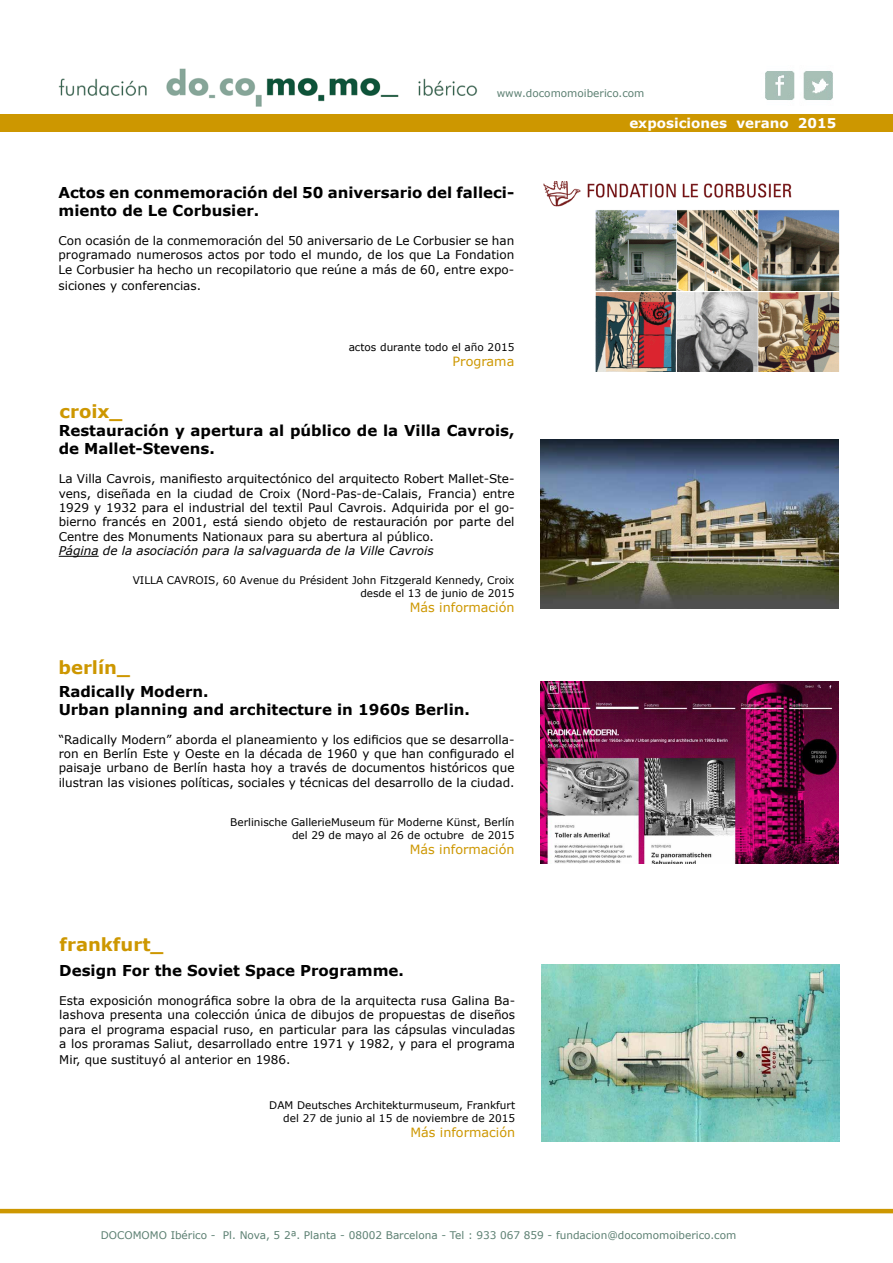
<style>
.page{position:relative;width:893px;height:1263px;background:#fff}
.page>*{position:absolute;margin:0;border:0;box-sizing:border-box;transform-origin:0 0}
.t1{font:700 18px "Verdana";color:#cd9700}
.t2{font:700 15px/18px "Verdana";color:#000}
.t3{font:700 13.5px "Verdana";color:#fff}
.t4{font:12.75px "Verdana";color:#cd9700}
.t5{font:12px/14.4px "Verdana";color:#000;text-align:justify}
.t6{font:italic 12px "Verdana";color:#000}
.t7{font:10.5px/12.6px "Verdana";color:#000;text-align:right}
.t8{font:10.5px "Verdana";color:#5b7f71}
</style>
<div class="page">
<img style="left:55px;top:68px;width:424px;height:47px">
<div style="left:0;top:115px;width:893px;height:17px;background:#cd9700"></div>
<hr style="left:0;top:1209px;width:893px;height:4px;background:#cd9700">
<img style="left:765px;top:71px;width:68px;height:29px">
<img style="left:543px;top:182px;width:249px;height:25px">
<img style="left:595px;top:210px;width:245px;height:162px">
<img style="left:540px;top:439px;width:298px;height:169px">
<hr style="left:59px;top:556px;width:40px;height:1px;background:#000">
<img style="left:540px;top:681px;width:298px;height:182px">
<img style="left:541px;top:964px;width:298px;height:178px">
<p class="t8" style="left:497px;top:87px;width:149px">www.docomomoiberico.com</p>
<p class="t2" style="left:58px;top:183px;width:457px">Actos en conmemoración del 50 aniversario del falleci&shy;miento de Le Corbusier.</p>
<p class="t5" style="left:58px;top:233px;width:457px">Con ocasión de la conmemoración del 50 aniversario de Le Corbusier se han programado numerosos actos por todo el mundo, de los que La Fondation Le Corbusier ha hecho un recopilatorio que reúne a más de 60, entre expo-</p>
<p class="t5" style="left:58px;top:278px;width:144px">siciones y conferencias.</p>
<h1 class="t1" style="left:60px;top:398px;width:64px">croix_</h1>
<p class="t7" style="left:349px;top:341px;width:167px">actos durante todo el año 2015</p>
<p class="t4" style="left:453px;top:354px;width:63px">Programa</p>
<p class="t2" style="left:59px;top:422px;width:457px">Restauración y apertura al público de la Villa Cavrois, de Mallet-Stevens.</p>
<p class="t5" style="left:59px;top:471px;width:457px">La Villa Cavrois, manifiesto arquitectónico del arquitecto Robert Mallet-Ste&shy;vens, diseñada en la ciudad de Croix (Nord-Pas-de-Calais, Francia) entre 1929 y 1932 para el industrial del textil Paul Cavrois. Adquirida por el go&shy;bierno francés en 2001, está siendo objeto de restauración por parte del Centre des Monuments Nationaux para su abertura al público.</p>
<p class="t6" style="left:59px;top:543px;width:376px">Página de la asociación para la salvaguarda de la Ville Cavrois</p>
<p class="t7" style="left:133px;top:574px;width:383px">VILLA CAVROIS, 60 Avenue du Président John Fitzgerald Kennedy, Croix desde el 13 de junio de 2015</p>
<p class="t4" style="left:410px;top:599px;width:106px">Más información</p>
<h1 class="t1" style="left:58px;top:654px;width:73px">berlín_</h1>
<p class="t2" style="left:59px;top:682px;width:413px">Radically Modern.<br>Urban planning and architecture in 1960s Berlin.</p>
<p class="t5" style="left:59px;top:732px;width:457px">“Radically Modern” aborda el planeamiento y los edificios que se desarrolla&shy;ron en Berlín Este y Oeste en la década de 1960 y que han configurado el paisaje urbano de Berlín hasta hoy a través de documentos históricos que ilustran las visiones políticas, sociales y técnicas del desarrollo de la ciudad.</p>
<p class="t7" style="left:230px;top:816px;width:286px">Berlinische GallerieMuseum für Moderne Künst, Berlín del 29 de mayo al 26 de octubre de 2015</p>
<p class="t4" style="left:410px;top:841px;width:106px">Más información</p>
<h1 class="t1" style="left:60px;top:932px;width:105px">frankfurt_</h1>
<p class="t2" style="left:59px;top:961px;width:346px">Design For the Soviet Space Programme.</p>
<p class="t5" style="left:59px;top:993px;width:457px">Esta exposición monográfica sobre la obra de la arquitecta rusa Galina Ba&shy;lashova presenta una colección única de dibujos de propuestas de diseños para el programa espacial ruso, en particular para las cápsulas vinculadas a los proramas Saliut, desarrollado entre 1971 y 1982, y para el programa</p>
<p class="t5" style="left:59px;top:1052px;width:233px">Mir, que sustituyó al anterior en 1986.</p>
<p class="t7" style="left:269px;top:1099px;width:247px">DAM Deutsches Architekturmuseum, Frankfurt del 27 de junio al 15 de noviembre de 2015</p>
<p class="t4" style="left:410px;top:1124px;width:106px">Más información</p>
<p class="t3" style="left:629px;top:113px;width:208px">exposiciones verano 2015</p>
<p class="t8" style="left:101px;top:1228px;width:637px">DOCOMOMO Ibérico - Pl. Nova, 5 2ª. Planta - 08002 Barcelona - Tel : 933 067 859 - fundacion@docomomoiberico.com</p>
</div>
